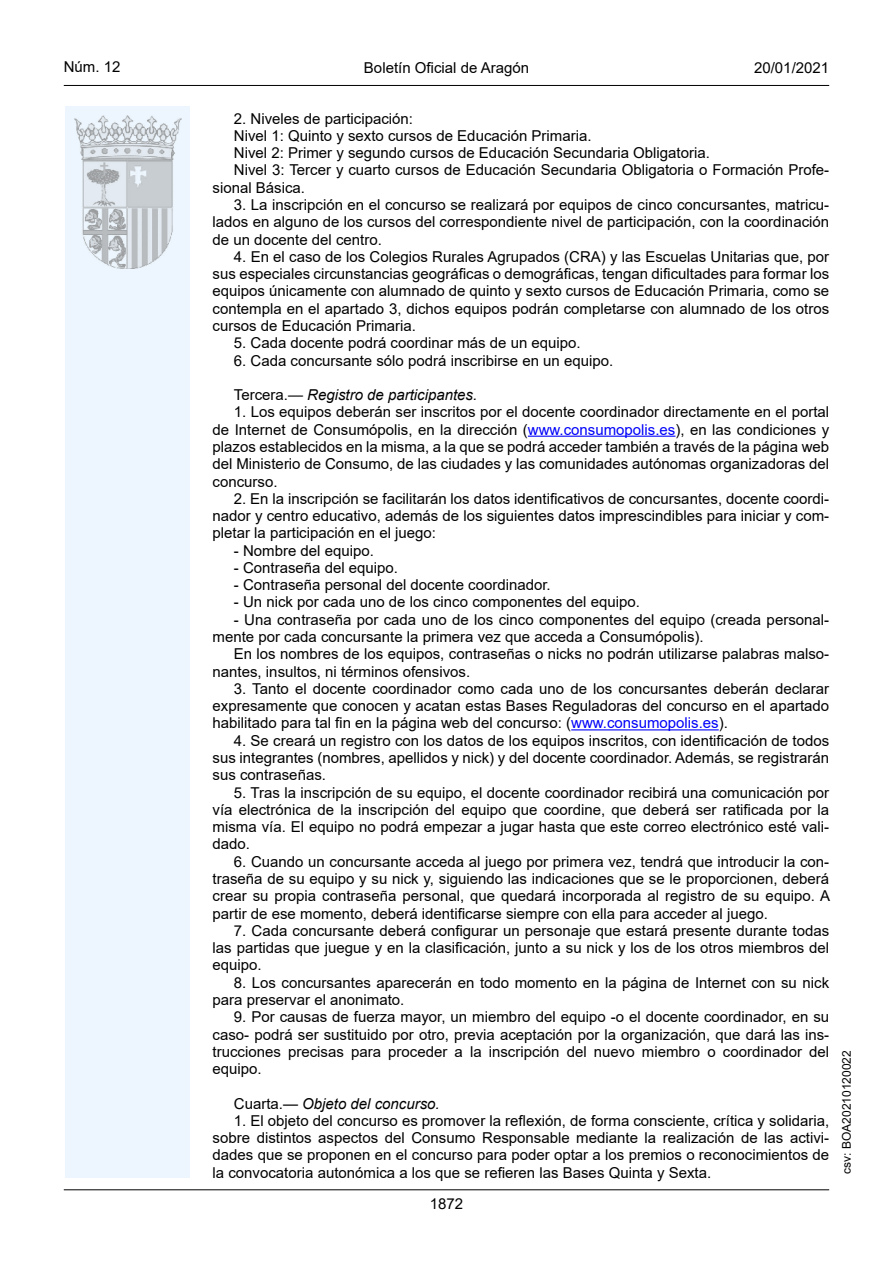
<style>
.page{position:relative;width:893px;height:1263px;background:#fff}
.page>*{position:absolute;margin:0;border:0;box-sizing:border-box;transform-origin:0 0}
.inicio_de_parrafo{font:15px/17.2px "Arial";color:#000;text-align:justify}
.inicio_de_parrafo-2{font:italic 15px "Arial";color:#000}
.t1{font:15px "Arial MT2";color:#000}
.t2{font:12px "Arial MT2";color:#000}
.s1{font-style:normal}
.s2{color:#0000fa}
.s3{font-family:"Arial MT2"}
</style>
<div class="page">
<div style="left:65px;top:106px;width:125px;height:1072px;background:#edf6fe"></div>
<img style="left:75px;top:115px;width:106px;height:153px">
<hr style="left:64px;top:85px;width:765px;height:1px;background:#000">
<hr style="left:64px;top:1189px;width:765px;height:1px;background:#000">
<hr style="left:528px;top:436px;width:147px;height:1px;background:#0000fa">
<hr style="left:571px;top:729px;width:148px;height:1px;background:#0000fa">
<p class="t1" style="left:64px;top:57px;width:58px">Núm. 12</p>
<p class="inicio_de_parrafo" style="left:364px;top:59px;width:167px">Boletín Oficial de Aragón</p>
<p class="t1" style="left:754px;top:57px;width:77px">20/01/2021</p>
<p class="inicio_de_parrafo" style="left:234px;top:110px;width:181px">2. Niveles de participación:</p>
<p class="inicio_de_parrafo" style="left:234px;top:127px;width:359px">Nivel 1: Quinto y sexto cursos de Educación Primaria.</p>
<p class="inicio_de_parrafo" style="left:234px;top:144px;width:478px">Nivel 2: Primer y segundo cursos de Educación Secundaria Obligatoria.</p>
<p class="inicio_de_parrafo" style="left:213px;top:161px;width:618px;text-indent:21px">Nivel 3: Tercer y cuarto cursos de Educación Secundaria Obligatoria o Formación Profe&shy;sional Básica.</p>
<p class="inicio_de_parrafo" style="left:213px;top:196px;width:618px;text-indent:21px">3. La inscripción en el concurso se realizará por equipos de cinco concursantes, matricu&shy;lados en alguno de los cursos del correspondiente nivel de participación, con la coordinación de un docente del centro.</p>
<p class="inicio_de_parrafo" style="left:213px;top:248px;width:618px;text-indent:21px">4. En el caso de los Colegios Rurales Agrupados (CRA) y las Escuelas Unitarias que, por sus especiales circunstancias geográficas o demográficas, tengan dificultades para formar los equipos únicamente con alumnado de quinto y sexto cursos de Educación Primaria, como se contempla en el apartado 3, dichos equipos podrán completarse con alumnado de los otros cursos de Educación Primaria.</p>
<p class="inicio_de_parrafo" style="left:234px;top:334px;width:348px">5. Cada docente podrá coordinar más de un equipo.</p>
<p class="inicio_de_parrafo" style="left:234px;top:352px;width:381px">6. Cada concursante sólo podrá inscribirse en un equipo.</p>
<p class="inicio_de_parrafo-2" style="left:234px;top:385px;width:245px"><span class="s1">Tercera.—</span> Registro de participantes.</p>
<p class="inicio_de_parrafo" style="left:213px;top:403px;width:618px;text-indent:21px">1. Los equipos deberán ser inscritos por el docente coordinador directamente en el portal de Internet de Consumópolis, en la dirección (<span class="s2">www.consumopolis.es</span>), en las condiciones y plazos establecidos en la misma, a la que se podrá acceder también a través de la página web del Ministerio de Consumo, de las ciudades y las comunidades autónomas organizadoras del concurso.</p>
<p class="inicio_de_parrafo" style="left:213px;top:490px;width:618px;text-indent:21px">2. En la inscripción se facilitarán los datos identificativos de concursantes, docente coordi&shy;nador y centro educativo, además de los siguientes datos imprescindibles para iniciar y com&shy;pletar la participación en el juego:</p>
<p class="inicio_de_parrafo" style="left:234px;top:542px;width:142px">- Nombre del equipo.</p>
<p class="inicio_de_parrafo" style="left:234px;top:559px;width:166px">- Contraseña del equipo.</p>
<p class="inicio_de_parrafo" style="left:234px;top:576px;width:318px">- Contraseña personal del docente coordinador.</p>
<p class="inicio_de_parrafo" style="left:234px;top:593px;width:408px">- Un nick por cada uno de los cinco componentes del equipo.</p>
<p class="inicio_de_parrafo" style="left:213px;top:611px;width:618px;text-indent:21px">- Una contraseña por cada uno de los cinco componentes del equipo (creada personal&shy;mente por cada concursante la primera vez que acceda a Consumópolis).</p>
<p class="inicio_de_parrafo" style="left:213px;top:645px;width:618px;text-indent:21px">En los nombres de los equipos, contraseñas o nicks no podrán utilizarse palabras malso&shy;nantes, insultos, ni términos ofensivos.</p>
<p class="inicio_de_parrafo" style="left:213px;top:680px;width:618px;text-indent:21px">3. Tanto el docente coordinador como cada uno de los concursantes deberán declarar expresamente que conocen y acatan estas Bases Reguladoras del concurso en el apartado habilitado para tal fin en la página web del concurso: (<span class="s2">www.consumopolis.es</span><span class="s3">).</span></p>
<p class="inicio_de_parrafo" style="left:213px;top:732px;width:618px;text-indent:21px">4. Se creará un registro con los datos de los equipos inscritos, con identificación de todos sus integrantes (nombres, apellidos y nick) y del docente coordinador. Además, se registrarán sus contraseñas.</p>
<p class="inicio_de_parrafo" style="left:213px;top:783px;width:618px;text-indent:21px">5. Tras la inscripción de su equipo, el docente coordinador recibirá una comunicación por vía electrónica de la inscripción del equipo que coordine, que deberá ser ratificada por la misma vía. El equipo no podrá empezar a jugar hasta que este correo electrónico esté vali&shy;dado.</p>
<p class="inicio_de_parrafo" style="left:213px;top:853px;width:619px;text-indent:21px">6. Cuando un concursante acceda al juego por primera vez, tendrá que introducir la con&shy;traseña de su equipo y su nick y, siguiendo las indicaciones que se le proporcionen, deberá crear su propia contraseña personal, que quedará incorporada al registro de su equipo. A partir de ese momento, deberá identificarse siempre con ella para acceder al juego.</p>
<p class="inicio_de_parrafo" style="left:213px;top:922px;width:618px;text-indent:21px">7. Cada concursante deberá configurar un personaje que estará presente durante todas las partidas que juegue y en la clasificación, junto a su nick y los de los otros miembros del equipo.</p>
<p class="inicio_de_parrafo" style="left:213px;top:974px;width:618px;text-indent:21px">8. Los concursantes aparecerán en todo momento en la página de Internet con su nick para preservar el anonimato.</p>
<p class="inicio_de_parrafo" style="left:213px;top:1008px;width:618px;text-indent:21px">9. Por causas de fuerza mayor, un miembro del equipo -o el docente coordinador, en su caso- podrá ser sustituido por otro, previa aceptación por la organización, que dará las ins&shy;trucciones precisas para proceder a la inscripción del nuevo miembro o coordinador del equipo.</p>
<p class="inicio_de_parrafo-2" style="left:234px;top:1094px;width:207px"><span class="s1">Cuarta.</span>— Objeto del concurso.</p>
<p class="inicio_de_parrafo" style="left:213px;top:1112px;width:618px;text-indent:21px">1. El objeto del concurso es promover la reflexión, de forma consciente, crítica y solidaria, sobre distintos aspectos del Consumo Responsable mediante la realización de las activi&shy;dades que se proponen en el concurso para poder optar a los premios o reconocimientos de la convocatoria autonómica a los que se refieren las Bases Quinta y Sexta.</p>
<p class="t1" style="left:430px;top:1193px;width:35px">1872</p>
<p class="t2" style="left:838px;top:1174px;width:125px;rotate:-90deg">csv: BOA20210120022</p>
</div>
